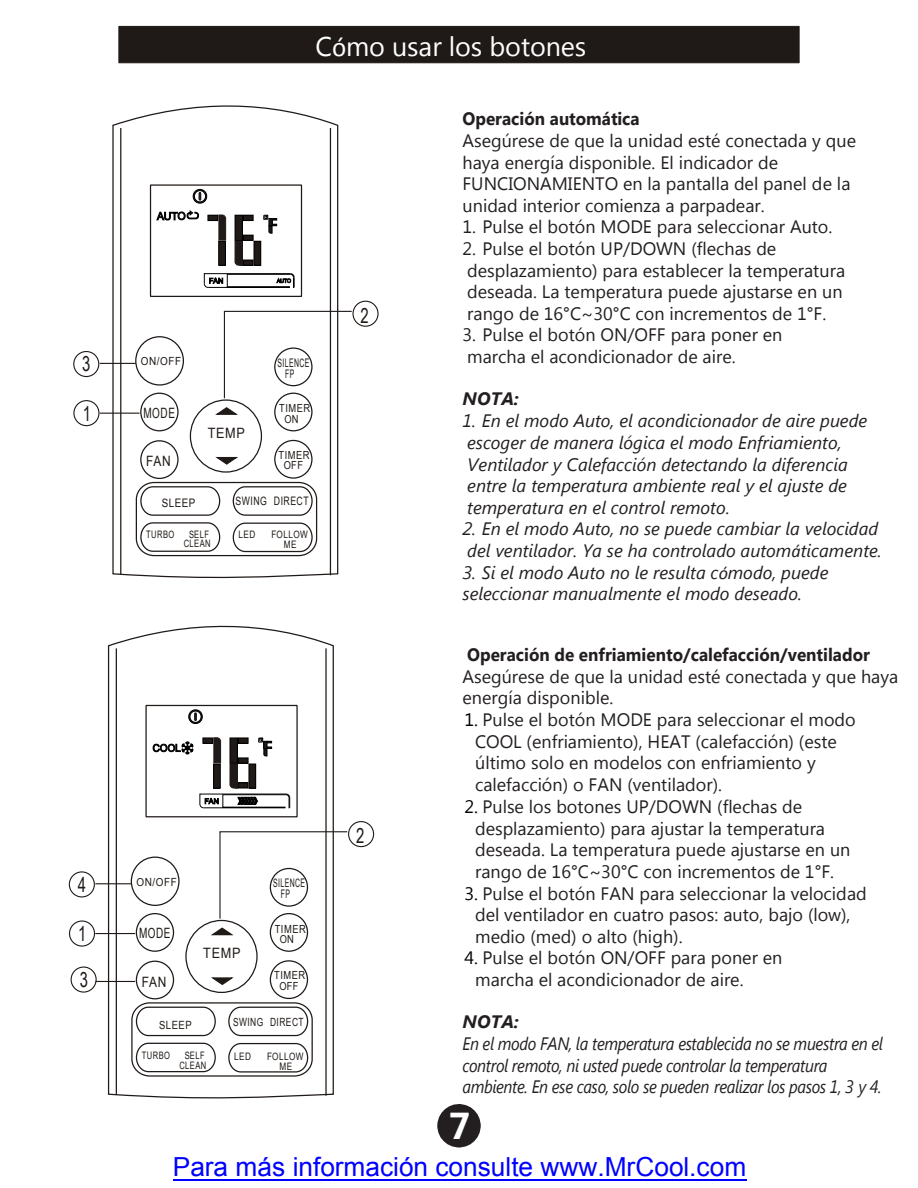
<style>
.page{position:relative;width:918px;height:1188px;background:#fff}
.page>*{position:absolute;margin:0;border:0;box-sizing:border-box;transform-origin:0 0}
.t1{font:700 37.5px "Segoe UI";color:#fff}
.t2{font:27px "Segoe UI";letter-spacing:-.005em;color:#fff}
.t3{font:26.25px "Arial";color:#00f}
.t4{font:20.7px "Arial Narrow";color:#1f1a17;scale:.88 1}
.t5{font:18px/21.6px "Segoe UI";color:#231f20}
.t6{font:italic 18px/21.6px "Segoe UI";color:#231f20}
.t7{font:italic 18px/21.9px "Segoe UI";letter-spacing:-.025em;color:#231f20;scale:.89 1}
.t8{font:italic 700 18px "Segoe UI";color:#231f20}
.t9{font:14.25px "Arial";letter-spacing:.055em;color:#1f1a17;scale:.7 1}
.t10{font:14.25px "Arial";letter-spacing:.055em;color:#1f1a17;scale:.89 1}
.t11{font:14.25px "Arial";letter-spacing:.055em;color:#1f1a17;scale:.83 1}
.t12{font:11.85px/11.2px "Arial";letter-spacing:.055em;color:#1f1a17;scale:.58 1}
.t13{font:11.7px "Arial";letter-spacing:.055em;color:#1f1a17;scale:.74 1}
.t14{font:11.7px "Arial";letter-spacing:.055em;color:#1f1a17;scale:.83 1}
.t15{font:11.4px "Arial";letter-spacing:.055em;color:#1f1a17;scale:.74 1}
.t16{font:11.4px "Arial";letter-spacing:.055em;color:#1f1a17;scale:.83 1}
.t17{font:11.25px "Arial";letter-spacing:.055em;color:#1f1a17;scale:.89 1}
.t18{font:11.1px/10.6px "Arial";letter-spacing:.055em;color:#1f1a17;text-align:center;scale:.83 1}
.t19{font:10.35px/9.8px "Arial";letter-spacing:.055em;color:#1f1a17;text-align:center;scale:.74 1}
.t20{font:10.35px/9.8px "Arial";letter-spacing:.055em;color:#1f1a17;text-align:center;scale:.8 1}
.s1{font-family:"Calibri"}
.s2{font-weight:700}
.s3{color:#000}
</style>
<div class="page">
<svg style="left:437px;top:1104px;width:44px;height:44px"></svg>
<hr style="left:173px;top:1179px;width:573px;height:2px;background:#00f">
<div style="left:119px;top:26px;width:680px;height:37px;background:#1f1a17;border:1px solid #1f1a17"></div>
<svg style="left:107px;top:625px;width:227px;height:474px"></svg>
<hr style="left:116px;top:648px;width:1px;height:447px;background:#1f1a17">
<hr style="left:325px;top:648px;width:2px;height:448px;background:#1f1a17">
<div style="left:131px;top:857px;width:49px;height:49px;border:1px solid #1f1a17;border-radius:50%"></div>
<div style="left:270px;top:913px;width:38px;height:39px;border:1px solid #1f1a17;border-radius:50%"></div>
<div style="left:270px;top:960px;width:38px;height:39px;border:1px solid #1f1a17;border-radius:50%"></div>
<div style="left:136px;top:913px;width:38px;height:39px;border:1px solid #1f1a17;border-radius:50%"></div>
<div style="left:136px;top:961px;width:38px;height:38px;border:1px solid #1f1a17;border-radius:50%"></div>
<div style="left:185px;top:920px;width:73px;height:73px;border:1px solid #1f1a17;border-radius:50%"></div>
<svg style="left:209px;top:926px;width:27px;height:10px"></svg>
<svg style="left:209px;top:976px;width:27px;height:10px"></svg>
<div style="left:131px;top:1002px;width:182px;height:75px;border:1px solid #1f1a17;border-radius:17px"></div>
<svg style="left:135px;top:1006px;width:81px;height:67px"></svg>
<svg style="left:228px;top:1006px;width:81px;height:67px"></svg>
<div style="left:69px;top:871px;width:26px;height:26px;border:1px solid #1f1a17;border-radius:50%"></div>
<div style="left:69px;top:920px;width:26px;height:27px;border:1px solid #1f1a17;border-radius:50%"></div>
<div style="left:71px;top:967px;width:26px;height:26px;border:1px solid #1f1a17;border-radius:50%"></div>
<div style="left:348px;top:821px;width:26px;height:26px;border:1px solid #1f1a17;border-radius:50%"></div>
<hr style="left:95px;top:933px;width:40px;height:1px;background:#1f1a17">
<hr style="left:95px;top:981px;width:40px;height:1px;background:#1f1a17">
<hr style="left:95px;top:883px;width:36px;height:1px;background:#1f1a17">
<svg style="left:219px;top:831px;width:129px;height:89px"></svg>
<svg style="left:111px;top:105px;width:228px;height:474px"></svg>
<hr style="left:120px;top:128px;width:1px;height:447px;background:#1f1a17">
<hr style="left:330px;top:128px;width:1px;height:447px;background:#1f1a17">
<div style="left:135px;top:336px;width:49px;height:50px;border:1px solid #1f1a17;border-radius:50%"></div>
<div style="left:274px;top:393px;width:39px;height:38px;border:1px solid #1f1a17;border-radius:50%"></div>
<div style="left:274px;top:440px;width:39px;height:39px;border:1px solid #1f1a17;border-radius:50%"></div>
<div style="left:140px;top:393px;width:39px;height:38px;border:1px solid #1f1a17;border-radius:50%"></div>
<div style="left:140px;top:440px;width:39px;height:39px;border:1px solid #1f1a17;border-radius:50%"></div>
<div style="left:190px;top:399px;width:72px;height:74px;border:1px solid #1f1a17;border-radius:50%"></div>
<svg style="left:213px;top:406px;width:27px;height:10px"></svg>
<svg style="left:213px;top:456px;width:27px;height:10px"></svg>
<div style="left:136px;top:482px;width:181px;height:74px;border:1px solid #1f1a17;border-radius:17px"></div>
<svg style="left:140px;top:486px;width:81px;height:30px"></svg>
<svg style="left:140px;top:522px;width:81px;height:30px"></svg>
<svg style="left:232px;top:486px;width:81px;height:30px"></svg>
<svg style="left:232px;top:522px;width:81px;height:31px"></svg>
<div style="left:73px;top:351px;width:26px;height:26px;border:1px solid #1f1a17;border-radius:50%"></div>
<div style="left:73px;top:400px;width:27px;height:26px;border:1px solid #1f1a17;border-radius:50%"></div>
<div style="left:352px;top:301px;width:27px;height:26px;border:1px solid #1f1a17;border-radius:50%"></div>
<hr style="left:100px;top:413px;width:40px;height:1px;background:#1f1a17">
<hr style="left:100px;top:363px;width:36px;height:1px;background:#1f1a17">
<svg style="left:223px;top:310px;width:130px;height:89px"></svg>
<svg style="left:149px;top:184px;width:154px;height:114px"></svg>
<svg style="left:145px;top:704px;width:153px;height:114px"></svg>
<p class="t4" style="left:82px;top:352px;width:11px">3</p>
<p class="t4" style="left:83px;top:401px;width:11px">1</p>
<p class="t4" style="left:78px;top:873px;width:11px">4</p>
<p class="t4" style="left:78px;top:922px;width:11px">1</p>
<p class="t4" style="left:80px;top:968px;width:11px">3</p>
<p class="t2" style="left:316px;top:27px;width:272px">C<span class="s1">ó</span>mo usar los botones</p>
<p class="t17" style="left:141px;top:355px;width:47px">ON/OFF</p>
<p class="t12" style="left:285px;top:358px;width:43px;text-indent:-8px">SILENCE<br>FP</p>
<p class="t9" style="left:143px;top:405px;width:47px">MODE</p>
<p class="t11" style="left:146px;top:454px;width:31px">FAN</p>
<p class="t14" style="left:162px;top:497px;width:42px">SLEEP</p>
<p class="t10" style="left:208px;top:425px;width:43px">TEMP</p>
<p class="t18" style="left:279px;top:403px;width:39px">TIMER<br>ON</p>
<p class="t18" style="left:279px;top:450px;width:39px">TIMER<br>OFF</p>
<p class="t13" style="left:236px;top:495px;width:100px">SWING DIRECT</p>
<p class="t19" style="left:146px;top:529px;width:40px">TURBO</p>
<p class="t19" style="left:184px;top:529px;width:38px">SELF<br>CLEAN</p>
<p class="t20" style="left:239px;top:530px;width:23px">LED</p>
<p class="t20" style="left:271px;top:530px;width:47px">FOLLOW<br>ME</p>
<p class="t4" style="left:361px;top:304px;width:11px">2</p>
<p class="t17" style="left:136px;top:876px;width:47px">ON/OFF</p>
<p class="t12" style="left:281px;top:877px;width:43px;text-indent:-8px">SILENCE<br>FP</p>
<p class="t9" style="left:139px;top:925px;width:47px">MODE</p>
<p class="t11" style="left:142px;top:974px;width:31px">FAN</p>
<p class="t10" style="left:203px;top:946px;width:43px">TEMP</p>
<p class="t18" style="left:275px;top:924px;width:39px">TIMER<br>ON</p>
<p class="t18" style="left:274px;top:970px;width:39px">TIMER<br>OFF</p>
<p class="t16" style="left:159px;top:1018px;width:41px">SLEEP</p>
<p class="t15" style="left:233px;top:1016px;width:97px">SWING DIRECT</p>
<p class="t19" style="left:142px;top:1051px;width:40px">TURBO</p>
<p class="t19" style="left:179px;top:1051px;width:38px">SELF<br>CLEAN</p>
<p class="t20" style="left:234px;top:1051px;width:23px">LED</p>
<p class="t20" style="left:267px;top:1051px;width:47px">FOLLOW<br>ME</p>
<p class="t4" style="left:356px;top:824px;width:11px">2</p>
<p class="t5" style="left:462px;top:107px;width:395px"><span class="s2">Operación automática<br></span>Asegúrese de que la unidad esté conectada y que haya energía disponible. El indicador de FUNCIONAMIENTO en la pantalla del panel de la unidad interior comienza a parpadear.</p>
<p class="t5" style="left:463px;top:215px;width:371px">1. Pulse el botón MODE para seleccionar Auto.</p>
<p class="t5" style="left:463px;top:237px;width:384px">2. Pulse el botón UP/DOWN (flechas de desplazamiento) para establecer la temperatura deseada. La temperatura puede ajustarse en un rango de 16°C~30°C con incrementos de 1°F.</p>
<p class="t5" style="left:463px;top:324px;width:321px">3. Pulse el botón ON/OFF para poner en marcha el acondicionador de aire.</p>
<p class="t8" style="left:463px;top:386px;width:58px">NOTA:</p>
<p class="t6" style="left:463px;top:409px;width:406px">1. En el modo Auto, el acondicionador de aire puede escoger de manera lógica el modo Enfriamiento, Ventilador y Calefacción detectando la diferencia entre la temperatura ambiente real y el ajuste de temperatura en el control remoto.</p>
<p class="t6" style="left:463px;top:517px;width:421px">2. En el modo Auto, no se puede cambiar la velocidad del ventilador. Ya se ha controlado autom<span class="s1">á</span>ticamente.</p>
<p class="t6" style="left:463px;top:561px;width:367px">3. Si el modo Auto no le resulta c<span class="s1">ó</span>modo, puede seleccionar manualmente el modo deseado.</p>
<p class="t5" style="left:462px;top:643px;width:437px"><span class="s2">Operación de enfriamiento/calefacción/ventilador<br></span>Asegúrese de que la unidad esté conectada y que haya energía disponible.</p>
<p class="t5" style="left:475px;top:708px;width:382px;text-indent:-11px"><span class="s3">1.</span> Pulse el botón MODE para seleccionar el modo COOL (enfriamiento), HEAT (calefacción) (este último solo en modelos con enfriamiento y calefacción) o FAN (ventilador).</p>
<p class="t5" style="left:475px;top:795px;width:377px;text-indent:-11px"><span class="s3">2.</span> Pulse los botones UP/DOWN (flechas de desplazamiento) para ajustar la temperatura deseada. La temperatura puede ajustarse en un rango de 16°C~30°C con incrementos de 1°F.</p>
<p class="t5" style="left:475px;top:882px;width:393px;text-indent:-11px"><span class="s3">3.</span> Pulse el botón FAN para seleccionar la velocidad del ventilador en cuatro pasos: auto, bajo (low), medio (med) o alto (high).</p>
<p class="t5" style="left:475px;top:946px;width:309px;text-indent:-11px"><span class="s3">4.</span> Pulse el botón ON/OFF para poner en marcha el acondicionador de aire.</p>
<p class="t7" style="left:462px;top:1010px;width:474px"><span class="s2">NOTA:<br></span>En el modo FAN, la temperatura establecida no se muestra en el control remoto, ni usted puede controlar la temperatura ambiente. En ese caso, solo se pueden realizar los pasos 1, 3 y 4.</p>
<p class="t1" style="left:449px;top:1099px;width:23px">7</p>
<p class="t3" style="left:173px;top:1150px;width:575px">Para más información consulte www.MrCool.com</p>
</div>
